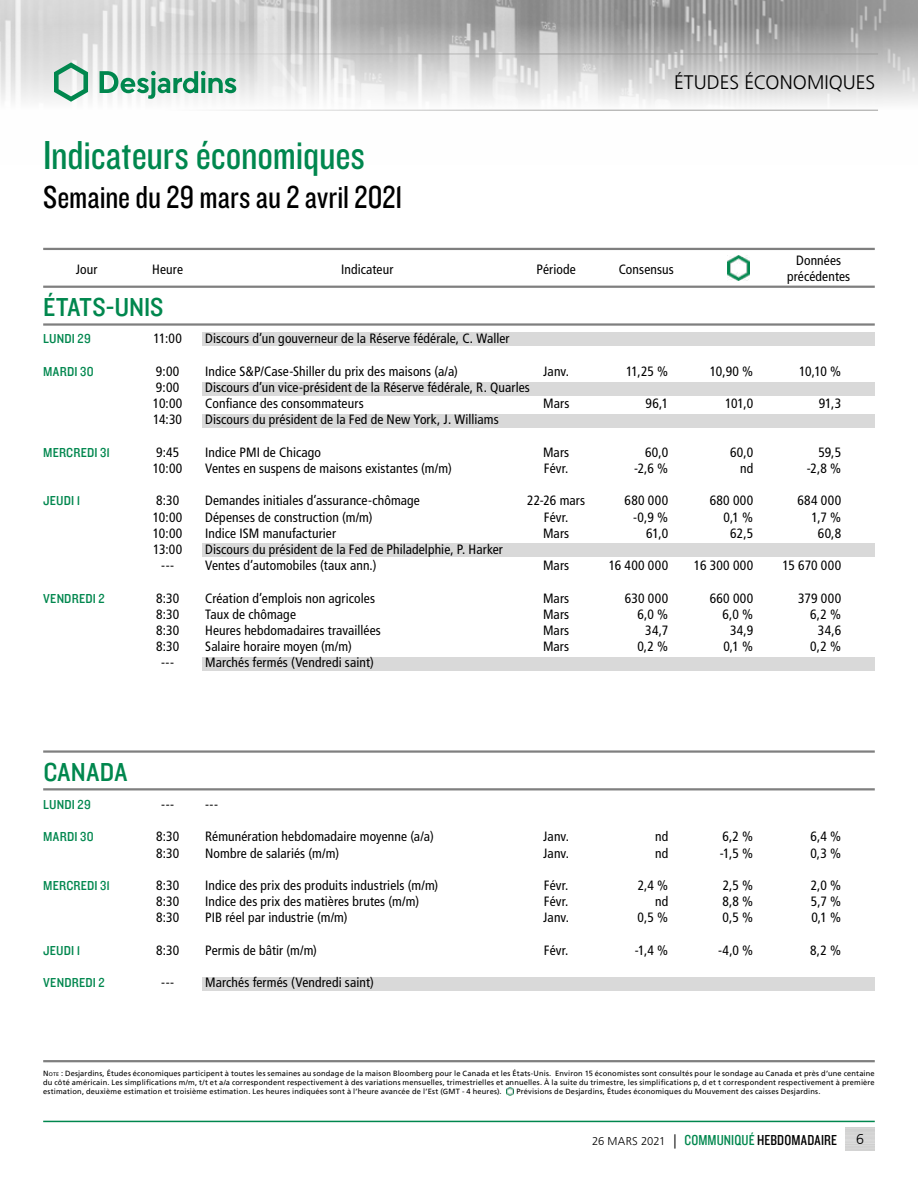
<style>
.page{position:relative;width:918px;height:1188px;background:#fff}
.page>*{position:absolute;margin:0;border:0;box-sizing:border-box;transform-origin:0 0}
.t1{font:42px "Knockout 29 Junior Ltweight";letter-spacing:-.005em;color:#00874e}
.t2{font:33px "Knockout 29 Junior Ltweight";color:#000}
.t3{font:27px "Knockout 30 Junior Welterwt";letter-spacing:.005em;color:#00874e}
.t4{font:300 19.5px "Frutiger LT";color:#000}
.t5{font:15px "Knockout 29 Junior Ltweight";letter-spacing:.005em;color:#000}
.t6{font:300 14.25px "Frutiger LT";color:#000}
.t7{font:condensed 13.5px/16.2px "Frutiger LT";letter-spacing:.01em;color:#000}
.t8{font:13.5px "Knockout 30 Junior Welterwt";letter-spacing:.015em;color:#00874e}
.t9{font:7.5px/9px "Frutiger LT";letter-spacing:.025em;color:#000;text-align:justify}
.s1{font-style:inherit}
.s2{font-size:5.25px}
.s3{font-family:"Frutiger LT";font-weight:300;font-size:11.25px}
.s4{font-family:"Frutiger LT";font-weight:300;font-size:14.25px}
.s5{color:#00874e}
</style>
<div class="page">
<img style="left:0;top:0;width:918px;height:110px">
<hr style="left:0;top:54px;width:878px;height:1px;background:#9d9d9c">
<hr style="left:0;top:110px;width:878px;height:1px;background:#9d9d9c">
<svg style="left:54px;top:62px;width:34px;height:40px"></svg>
<svg style="left:100px;top:71px;width:136px;height:28px"></svg>
<hr style="left:43px;top:1121px;width:832px;height:1px;background:#00874e">
<div style="left:202px;top:657px;width:673px;height:14px;background:#d9d9d9"></div>
<div style="left:202px;top:544px;width:673px;height:13px;background:#d9d9d9"></div>
<div style="left:202px;top:977px;width:673px;height:14px;background:#d9d9d9"></div>
<div style="left:202px;top:414px;width:673px;height:14px;background:#d9d9d9"></div>
<div style="left:202px;top:382px;width:673px;height:14px;background:#d9d9d9"></div>
<div style="left:202px;top:333px;width:673px;height:13px;background:#d9d9d9"></div>
<hr style="left:43px;top:323px;width:832px;height:3px;background:#7f7f7f">
<hr style="left:43px;top:248px;width:832px;height:2px;background:#7f7f7f">
<hr style="left:43px;top:286px;width:832px;height:2px;background:#7f7f7f">
<hr style="left:43px;top:788px;width:832px;height:2px;background:#7f7f7f">
<hr style="left:43px;top:750px;width:832px;height:3px;background:#7f7f7f">
<hr style="left:43px;top:1060px;width:832px;height:2px;background:#7f7f7f">
<img style="left:727px;top:255px;width:22px;height:26px">
<svg style="left:507px;top:1087px;width:7px;height:9px"></svg>
<h1 class="t1" style="left:43px;top:128px;width:323px">Indicateurs économiques</h1>
<h1 class="t2" style="left:43px;top:176px;width:361px">Semaine du 29 mars au 2 avril 2021</h1>
<h3 class="t4" style="left:674px;top:72px;width:203px">ÉTUDES ÉCONOMIQUES</h3>
<p class="t7" style="left:76px;top:261px;width:23px">Jour</p>
<p class="t7" style="left:152px;top:261px;width:32px">Heure</p>
<p class="t7" style="left:341px;top:261px;width:54px">Indicateur</p>
<p class="t7" style="left:537px;top:261px;width:41px">Période</p>
<p class="t7" style="left:619px;top:261px;width:57px">Consensus</p>
<h2 class="t3" style="left:43px;top:289px;width:122px">ÉTATS-UNIS</h2>
<p class="t8" style="left:43px;top:330px;width:49px">LUNDI 29</p>
<p class="t7" style="left:154px;top:331px;width:30px">11:00</p>
<p class="t7" style="left:205px;top:331px;width:306px">Discours d’un gouverneur de la Réserve fédérale, C. Waller</p>
<p class="t8" style="left:43px;top:362px;width:52px">MARDI 30</p>
<p class="t7" style="left:153px;top:363px;width:31px">9:00<br>9:00<br>10:00<br>14:30</p>
<p class="t7" style="left:205px;top:363px;width:326px">Indice S&amp;P/Case-Shiller du prix des maisons (a/a)<br>Discours d’un vice-président de la Réserve fédérale, R. Quarles Confiance des consommateurs<br>Discours du président de la Fed de New York, J. Williams</p>
<p class="t7" style="left:543px;top:363px;width:27px">Janv.</p>
<p class="t7" style="left:543px;top:396px;width:28px">Mars</p>
<p class="t7" style="left:626px;top:363px;width:44px">11,25 %</p>
<p class="t7" style="left:646px;top:396px;width:24px">96,1</p>
<p class="t7" style="left:710px;top:363px;width:45px">10,90 %</p>
<p class="t7" style="left:725px;top:396px;width:30px">101,0</p>
<p class="t7" style="left:796px;top:252px;width:47px">Données</p>
<p class="t7" style="left:787px;top:268px;width:65px">précédentes</p>
<p class="t7" style="left:799px;top:363px;width:43px">10,10 %</p>
<p class="t7" style="left:819px;top:396px;width:24px">91,3</p>
<p class="t8" style="left:43px;top:443px;width:68px">MERCREDI 31</p>
<p class="t7" style="left:153px;top:444px;width:31px">9:45<br>10:00</p>
<p class="t7" style="left:205px;top:444px;width:248px">Indice PMI de Chicago<br>Ventes en suspens de maisons existantes (m/m)</p>
<p class="t7" style="left:543px;top:444px;width:28px">Mars<br>Févr.</p>
<p class="t7" style="left:634px;top:444px;width:36px;text-align:right">60,0 -2,6 %</p>
<p class="t7" style="left:730px;top:444px;width:25px;text-align:right">60,0 nd</p>
<p class="t7" style="left:807px;top:444px;width:36px;text-align:right">59,5 -2,8 %</p>
<p class="t8" style="left:43px;top:492px;width:39px">JEUDI 1</p>
<p class="t7" style="left:153px;top:493px;width:31px">8:30<br>10:00<br>10:00</p>
<p class="t7" style="left:205px;top:493px;width:216px">Demandes initiales d’assurance-chômage<br>Dépenses de construction (m/m)<br>Indice ISM manufacturier</p>
<p class="t7" style="left:527px;top:493px;width:59px;text-align:center">22-26 mars<br>Févr.<br>Mars</p>
<p class="t7" style="left:625px;top:493px;width:45px;text-align:right">680 000 -0,9 %<br>61,0</p>
<p class="t7" style="left:710px;top:493px;width:45px;text-align:right">680 000<br>0,1 %<br>62,5</p>
<p class="t7" style="left:797px;top:493px;width:45px;text-align:right">684 000<br>1,7 %<br>60,8</p>
<p class="t7" style="left:153px;top:541px;width:31px">13:00</p>
<p class="t7" style="left:205px;top:541px;width:299px">Discours du président de la Fed de Philadelphie, P. Harker</p>
<p class="t7" style="left:161px;top:558px;width:14px">---</p>
<p class="t7" style="left:205px;top:558px;width:173px">Ventes d’automobiles (taux ann.)</p>
<p class="t7" style="left:543px;top:558px;width:28px">Mars</p>
<p class="t7" style="left:609px;top:558px;width:61px">16 400 000</p>
<p class="t7" style="left:694px;top:558px;width:61px">16 300 000</p>
<p class="t7" style="left:783px;top:558px;width:60px">15 670 000</p>
<p class="t8" style="left:43px;top:589px;width:63px">VENDREDI 2</p>
<p class="t7" style="left:156px;top:590px;width:25px;text-align:justify">8:30<br>8:30<br>8:30<br>8:30</p>
<p class="t7" style="left:205px;top:590px;width:177px">Création d’emplois non agricoles<br>Taux de chômage<br>Heures hebdomadaires travaillées<br>Salaire horaire moyen (m/m)</p>
<p class="t7" style="left:543px;top:590px;width:28px;text-align:justify">Mars Mars Mars Mars</p>
<p class="t7" style="left:625px;top:590px;width:45px;text-align:right">630 000<br>6,0 %<br>34,7<br>0,2 %</p>
<p class="t7" style="left:710px;top:590px;width:45px;text-align:right">660 000<br>6,0 %<br>34,9<br>0,1 %</p>
<p class="t7" style="left:798px;top:590px;width:44px;text-align:right">379 000<br>6,2 %<br>34,6<br>0,2 %</p>
<p class="t7" style="left:161px;top:655px;width:14px">---</p>
<p class="t7" style="left:205px;top:655px;width:170px">Marchés fermés (Vendredi saint)</p>
<h2 class="t3" style="left:43px;top:754px;width:85px">CANADA</h2>
<p class="t8" style="left:43px;top:795px;width:49px">LUNDI 29</p>
<p class="t7" style="left:161px;top:796px;width:14px">---</p>
<p class="t7" style="left:205px;top:796px;width:14px">---</p>
<p class="t8" style="left:43px;top:828px;width:52px">MARDI 30</p>
<p class="t7" style="left:156px;top:829px;width:25px">8:30<br>8:30</p>
<p class="t7" style="left:205px;top:829px;width:230px">Rémunération hebdomadaire moyenne (a/a)<br>Nombre de salariés (m/m)</p>
<p class="t7" style="left:543px;top:829px;width:27px">Janv.<br>Janv.</p>
<p class="t7" style="left:655px;top:829px;width:15px">nd nd</p>
<p class="t7" style="left:720px;top:829px;width:35px">6,2 % -1,5 %</p>
<p class="t7" style="left:810px;top:829px;width:32px">6,4 %<br>0,3 %</p>
<p class="t8" style="left:43px;top:876px;width:68px">MERCREDI 31</p>
<p class="t7" style="left:156px;top:877px;width:25px;text-align:justify">8:30<br>8:30<br>8:30</p>
<p class="t7" style="left:205px;top:877px;width:235px">Indice des prix des produits industriels (m/m)<br>Indice des prix des matières brutes (m/m)<br>PIB réel par industrie (m/m)</p>
<p class="t7" style="left:543px;top:877px;width:27px;text-align:justify">Févr.<br>Févr.<br>Janv.</p>
<p class="t7" style="left:638px;top:877px;width:32px;text-align:right">2,4 % nd<br>0,5 %</p>
<p class="t7" style="left:722px;top:877px;width:32px;text-align:justify">2,5 % 8,8 % 0,5 %</p>
<p class="t7" style="left:811px;top:877px;width:32px;text-align:justify">2,0 % 5,7 % 0,1 %</p>
<p class="t8" style="left:43px;top:941px;width:39px">JEUDI 1</p>
<p class="t7" style="left:156px;top:942px;width:25px">8:30</p>
<p class="t7" style="left:205px;top:942px;width:113px">Permis de bâtir (m/m)</p>
<p class="t7" style="left:544px;top:942px;width:26px">Févr.</p>
<p class="t7" style="left:635px;top:942px;width:35px">-1,4 %</p>
<p class="t7" style="left:718px;top:942px;width:37px">-4,0 %</p>
<p class="t7" style="left:810px;top:942px;width:32px">8,2 %</p>
<p class="t8" style="left:43px;top:974px;width:63px">VENDREDI 2</p>
<p class="t7" style="left:161px;top:975px;width:14px">---</p>
<p class="t7" style="left:205px;top:975px;width:170px">Marchés fermés (Vendredi saint)</p>
<p class="t9" style="left:43px;top:1068px;width:833px"><span class="s1">N</span><span class="s2">OTE</span> <span class="s1">:</span> Desjardins, Études économiques participent à toutes les semaines au sondage de la maison Bloomberg pour le Canada et les États-Unis. Environ 15 économistes sont consultés pour le sondage au Canada et près d’une centaine du côté américain. Les simplifications m/m, t/t et a/a correspondent respectivement à des variations mensuelles, trimestrielles et annuelles. À la suite du trimestre, les simplifications p, d et t correspondent respectivement à première estimation, deuxième estimation et troisième estimation. Les heures indiquées sont à l’heure avancée de l’Est (GMT - 4 heures).</p>
<p class="t9" style="left:517px;top:1086px;width:305px">Prévisions de Desjardins, Études économiques du Mouvement des caisses Desjardins.</p>
<p class="t5" style="left:592px;top:1130px;width:247px"><span class="s3">26 MARS 2021</span> <span class="s4">|</span> <span class="s5">COMMUNIQUÉ</span> HEBDOMADAIRE</p>
<p class="t6" style="left:856px;top:1131px;width:9px">6</p>
</div>
